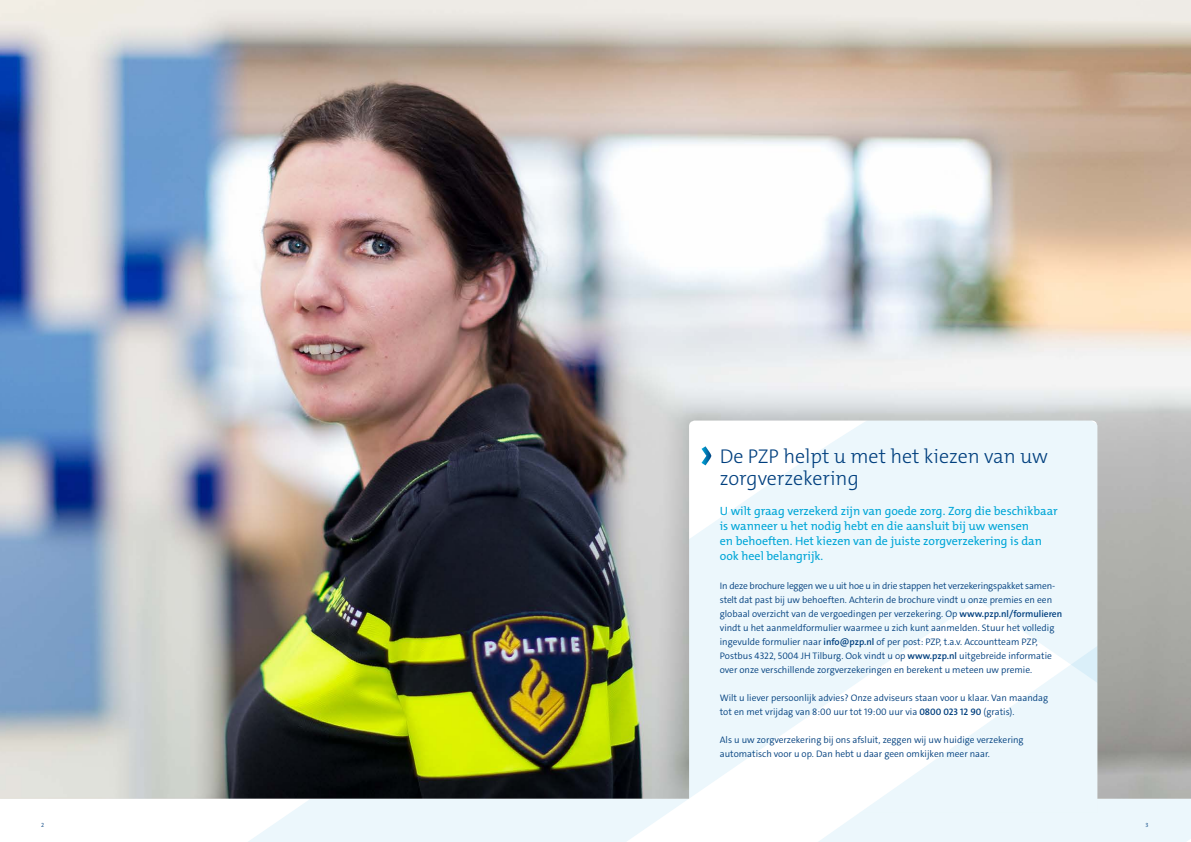
<style>
.page{position:relative;width:1191px;height:842px;background:#fff}
.page>*{position:absolute;margin:0;border:0;box-sizing:border-box;transform-origin:0 0}
.t1{font:300 20px/22px "The Mix Os F";color:#003f7e}
.t2{font:12px/15px "The Mix Os F";color:#00a6d7}
.t3{font:300 9.5px/14px "The Sans C4 s";color:#003f7e}
.t4{font:300 6px "The Sans C4 s";color:#003f7e}
.s1{font-weight:600}
</style>
<div class="page">
<svg style="left:248px;top:799px;width:440px;height:43px;background:#eef8fc"></svg>
<div style="left:819px;top:799px;width:372px;height:43px;background:#ecf7fc"></div>
<img style="left:0;top:0;width:1191px;height:799px">
<svg style="left:689px;top:421px;width:408px;height:378px;fill:#ecf7fc"></svg>
<svg style="left:805px;top:574px;width:292px;height:239px;fill:#ecf7fc"></svg>
<svg style="left:701px;top:446px;width:10px;height:19px"></svg>
<h1 class="t1" style="left:720px;top:445px;width:330px">De PZP helpt u met het kiezen van uw zorgverzekering</h1>
<p class="t2" style="left:720px;top:503px;width:339px">U wilt graag verzekerd zijn van goede zorg. Zorg die beschikbaar is wanneer u het nodig hebt en die aansluit bij uw wensen<br>en behoeften. Het kiezen van de juiste zorgverzekering is dan ook heel belangrijk.</p>
<p class="t3" style="left:720px;top:578px;width:344px">In deze brochure leggen we u uit hoe u in drie stappen het verzekeringspakket samen&shy;stelt dat past bij uw behoeften. Achterin de brochure vindt u onze premies en een globaal overzicht van de vergoedingen per verzekering. Op <span class="s1">www.pzp.nl/formulieren </span>vindt u het aanmeldformulier waarmee u zich kunt aanmelden. Stuur het volledig ingevulde formulier naar <span class="s1">info@pzp.nl</span> of per post: PZP, t.a.v. Accountteam PZP, Postbus 4322, 5004 JH Tilburg. Ook vindt u op <span class="s1">www.pzp.nl</span> uitgebreide informatie over onze verschillende zorgverzekeringen en berekent u meteen uw premie.</p>
<p class="t3" style="left:720px;top:690px;width:330px">Wilt u liever persoonlijk advies? Onze adviseurs staan voor u klaar. Van maandag tot en met vrijdag van 8:00 uur tot 19:00 uur via <span class="s1">0800 023 12 90</span> (gratis).</p>
<p class="t3" style="left:720px;top:732px;width:305px">Als u uw zorgverzekering bij ons afsluit, zeggen wij uw huidige verzekering automatisch voor u op. Dan hebt u daar geen omkijken meer naar.</p>
<p class="t4" style="left:41px;top:821px;width:5px">2</p>
<p class="t4" style="left:1145px;top:821px;width:4px">3</p>
</div>
